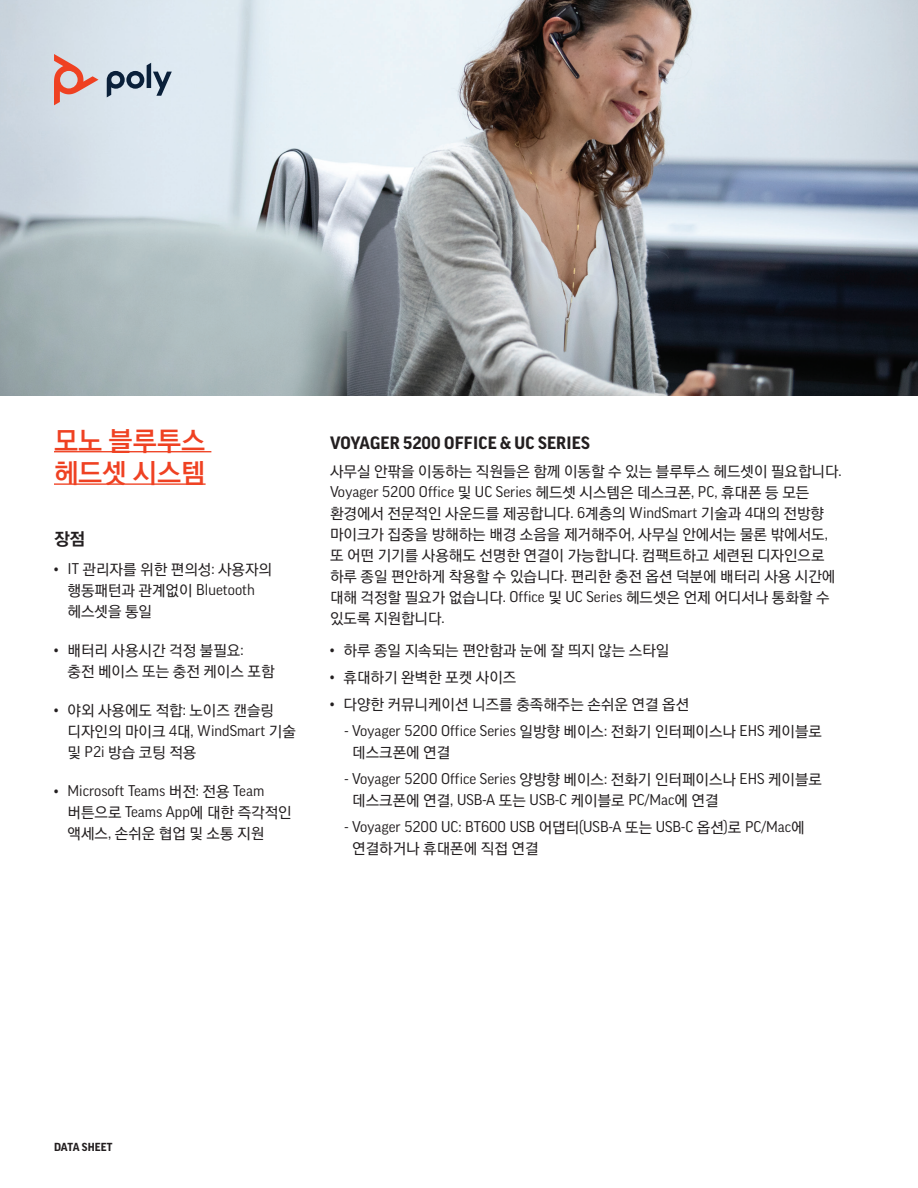
<style>
.page{position:relative;width:918px;height:1188px;background:#fff}
.page>*{position:absolute;margin:0;border:0;box-sizing:border-box;transform-origin:0 0}
.t1{font:27px/32.4px "YDVYGO540";color:#ef4122}
.t2{font:700 17.25px "Good Pro";letter-spacing:.01em;color:#231f20}
.t3{font:17.25px "YDVYGO550";color:#231f20}
.t4{font:15px/21px "YDVYGO530";color:#231f20}
.t5{font:15px/21px "Good Pro";color:#231f20}
.t6{font:700 11.25px "Good Pro";letter-spacing:.01em;color:#231f20}
.s1{font-family:"Good Pro"}
.s2{font-family:"YDVYGO530"}
</style>
<div class="page">
<img style="left:0;top:0;width:918px;height:396px">
<hr style="left:54px;top:451px;width:157px;height:1px;background:#ef4122">
<hr style="left:54px;top:483px;width:152px;height:2px;background:#ef4122">
<svg style="left:107px;top:63px;width:65px;height:34px"></svg>
<svg style="left:54px;top:54px;width:44px;height:51px"></svg>
<h1 class="t1" style="left:54px;top:425px;width:153px">모노 블루투스 헤드셋 시스템</h1>
<p class="t3" style="left:54px;top:529px;width:33px">장점</p>
<p class="t4" style="left:68px;top:559px;width:206px;text-indent:-14px"><span class="s1">• IT</span> 관리자를 위한 편의성<span class="s1">:</span> 사용자의 행동패턴과 관계없이 <span class="s1">Bluetooth </span>헤스셋을 통일</p>
<p class="t4" style="left:68px;top:640px;width:209px;text-indent:-14px"><span class="s1">•</span> 배터리 사용시간 걱정 불필요<span class="s1">:<br></span>충전 베이스 또는 충전 케이스 포함</p>
<p class="t4" style="left:54px;top:700px;width:222px"><span class="s1">•</span> 야외 사용에도 적합<span class="s1">:</span> 노이즈 캔슬링</p>
<p class="t5" style="left:68px;top:720px;width:230px"><span class="s2">디자인의 마이크</span> 4<span class="s2">대</span>, WindSmart <span class="s2">기술</span></p>
<p class="t4" style="left:68px;top:742px;width:130px">및 <span class="s1">P2i</span> 방습 코팅 적용</p>
<p class="t5" style="left:54px;top:780px;width:212px">• Microsoft Teams <span class="s2">버전</span>: <span class="s2">전용</span> Team</p>
<p class="t4" style="left:68px;top:802px;width:226px">버튼으로 <span class="s1">Teams App</span>에 대한 즉각적인 액세스<span class="s1">,</span> 손쉬운 협업 및 소통 지원</p>
<p class="t2" style="left:330px;top:433px;width:261px">VOYAGER 5200 OFFICE &amp; UC SERIES</p>
<p class="t4" style="left:330px;top:461px;width:513px">사무실 안팎을 이동하는 직원들은 함께 이동할 수 있는 블루투스 헤드셋이 필요합니다<span class="s1">.</span></p>
<p class="t5" style="left:330px;top:481px;width:481px">Voyager 5200 Office <span class="s2">및</span> UC Series <span class="s2">헤드셋 시스템은 데스크폰</span>, PC, <span class="s2">휴대폰 등 모든</span></p>
<p class="t4" style="left:330px;top:503px;width:507px">환경에서 전문적인 사운드를 제공합니다<span class="s1">. 6</span>계층의 <span class="s1">WindSmart</span> 기술과 <span class="s1">4</span>대의 전방향 마이크가 집중을 방해하는 배경 소음을 제거해주어<span class="s1">,</span> 사무실 안에서는 물론 밖에서도<span class="s1">, </span>또 어떤 기기를 사용해도 선명한 연결이 가능합니다<span class="s1">.</span> 컴팩트하고 세련된 디자인으로 하루 종일 편안하게 착용할 수 있습니다<span class="s1">.</span> 편리한 충전 옵션 덕분에 배터리 사용 시간에 대해 걱정할 필요가 없습니다<span class="s1">. Office</span> 및 <span class="s1">UC Series</span> 헤드셋은 언제 어디서나 통화할 수 있도록 지원합니다<span class="s1">.</span></p>
<p class="t4" style="left:330px;top:640px;width:341px"><span class="s1">•</span> 하루 종일 지속되는 편안함과 눈에 잘 띄지 않는 스타일</p>
<p class="t4" style="left:330px;top:667px;width:188px"><span class="s1">•</span> 휴대하기 완벽한 포켓 사이즈</p>
<p class="t4" style="left:330px;top:694px;width:361px"><span class="s1">•</span> 다양한 커뮤니케이션 니즈를 충족해주는 손쉬운 연결 옵션</p>
<p class="t5" style="left:344px;top:720px;width:479px">- Voyager 5200 Office Series <span class="s2">일방향 베이스</span>: <span class="s2">전화기 인터페이스나</span> EHS <span class="s2">케이블로</span></p>
<p class="t4" style="left:352px;top:742px;width:100px">데스크폰에 연결</p>
<p class="t5" style="left:352px;top:768px;width:471px;text-indent:-8px">- Voyager 5200 Office Series <span class="s2">양방향 베이스</span>: <span class="s2">전화기 인터페이스나</span> EHS <span class="s2">케이블로 데스크폰에 연결</span>, USB-A <span class="s2">또는</span> USB-C <span class="s2">케이블로</span> PC/Mac<span class="s2">에 연결</span></p>
<p class="t5" style="left:344px;top:816px;width:462px">- Voyager 5200 UC: BT600 USB <span class="s2">어댑터</span>(USB-A <span class="s2">또는</span> USB-C <span class="s2">옵션</span>)<span class="s2">로</span> PC/Mac<span class="s2">에</span></p>
<p class="t4" style="left:352px;top:838px;width:188px">연결하거나 휴대폰에 직접 연결</p>
<p class="t6" style="left:54px;top:1141px;width:60px">DATA SHEET</p>
</div>
